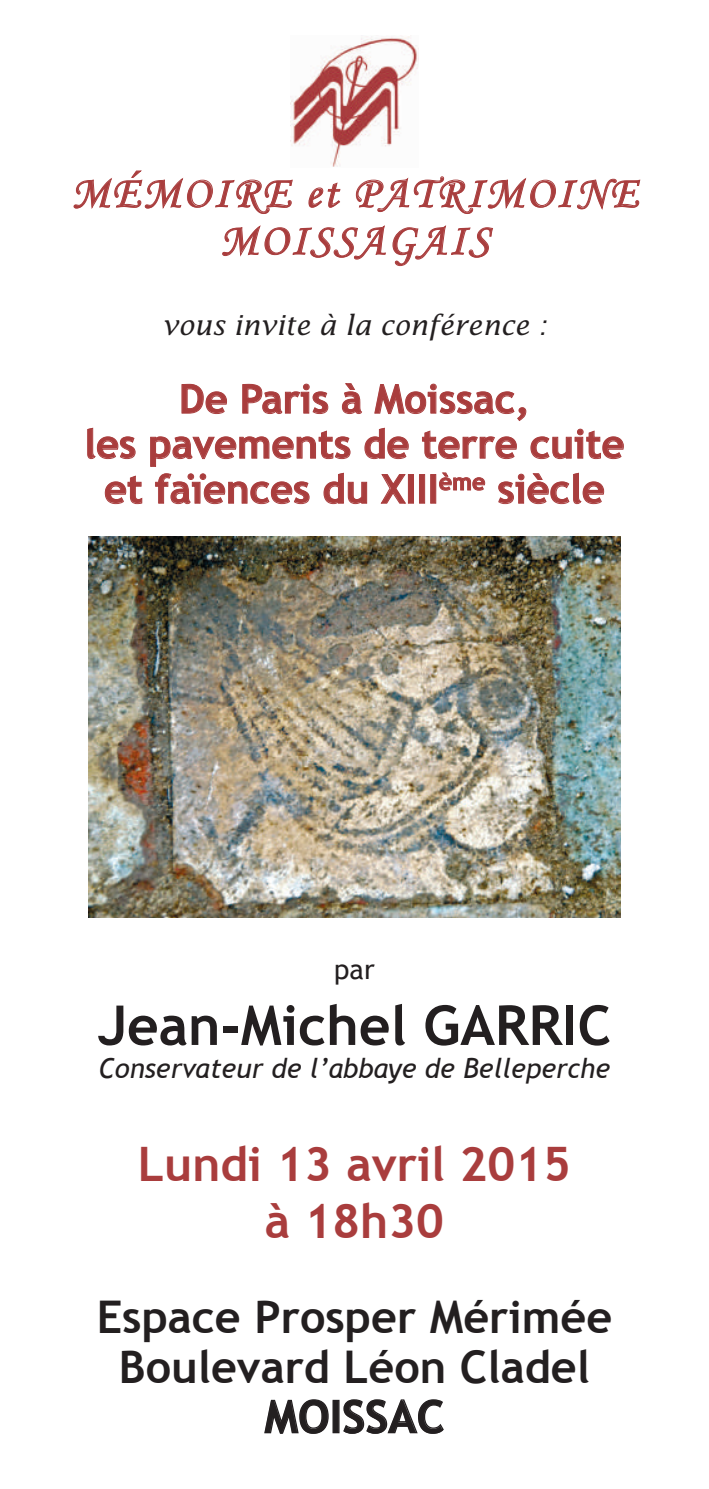
<style>
.page{position:relative;width:709px;height:1489px;background:#fff}
.page>*{position:absolute;margin:0;border:0;box-sizing:border-box;transform-origin:0 0}
.t1{font:700 55px "Trebuchet MS";color:#231f20}
.t2{font:700 47.5px/57px "Trebuchet MS";color:#a93d3d;text-align:center}
.t3{font:700 45px/50px "Trebuchet MS";color:#231f20;text-align:center}
.t4{font:45px/47.5px "Monotype Corsiva";letter-spacing:.06em;color:#a93d3d;text-align:center}
.t5{font:700 40px/45px "Trebuchet MS";color:#a93d3d;text-align:center}
.t6{font:italic 27.5px "Trebuchet MS";color:#231f20}
.t7{font:italic 27.5px "Lucida";color:#231f20}
.t8{font:27.5px "Trebuchet MS";color:#231f20}
</style>
<div class="page">
<img style="left:290px;top:35px;width:128px;height:129px">
<svg style="left:73px;top:164px;width:567px;height:102px"></svg>
<svg style="left:181px;top:383px;width:46px;height:31px"></svg>
<svg style="left:242px;top:383px;width:86px;height:31px"></svg>
<svg style="left:342px;top:383px;width:20px;height:31px"></svg>
<svg style="left:374px;top:383px;width:152px;height:38px"></svg>
<svg style="left:87px;top:427px;width:49px;height:32px"></svg>
<svg style="left:422px;top:430px;width:95px;height:29px"></svg>
<svg style="left:530px;top:428px;width:94px;height:31px"></svg>
<svg style="left:105px;top:475px;width:37px;height:29px"></svg>
<svg style="left:150px;top:427px;width:259px;height:77px"></svg>
<div style="left:408px;top:474px;width:6px;height:29px;border:1px solid #a93d3d"></div>
<div style="left:419px;top:474px;width:6px;height:29px;border:1px solid #a93d3d"></div>
<div style="left:430px;top:474px;width:6px;height:29px;border:1px solid #a93d3d"></div>
<svg style="left:439px;top:472px;width:46px;height:19px"></svg>
<svg style="left:498px;top:472px;width:106px;height:32px"></svg>
<svg style="left:264px;top:1399px;width:65px;height:35px"></svg>
<div style="left:332px;top:1399px;width:7px;height:34px;border:1px solid #231f20"></div>
<svg style="left:343px;top:1399px;width:101px;height:35px"></svg>
<img style="left:88px;top:536px;width:532px;height:381px">
<p class="t4" style="left:71px;top:169px;width:568px">MÉMOIRE et PATRIMOINE<br>MOISSAGAIS</p>
<p class="t7" style="left:162px;top:308px;width:386px">vous invite à la conférence :</p>
<p class="t5" style="left:84px;top:376px;width:542px">De Paris à Moissac,<br>les pavements de terre cuite et faïences du XIII<sup>ème</sup> siècle</p>
<p class="t8" style="left:334px;top:952px;width:42px">par</p>
<h1 class="t1" style="left:98px;top:990px;width:515px">Jean-Michel GARRIC</h1>
<p class="t6" style="left:98px;top:1051px;width:513px">Conservateur de l’abbaye de Belleperche</p>
<p class="t2" style="left:138px;top:1135px;width:434px">Lundi 13 avril 2015 à 18h30</p>
<p class="t3" style="left:97px;top:1291px;width:517px">Espace Prosper Mérimée<br>Boulevard Léon Cladel<br>MOISSAC</p>
</div>
